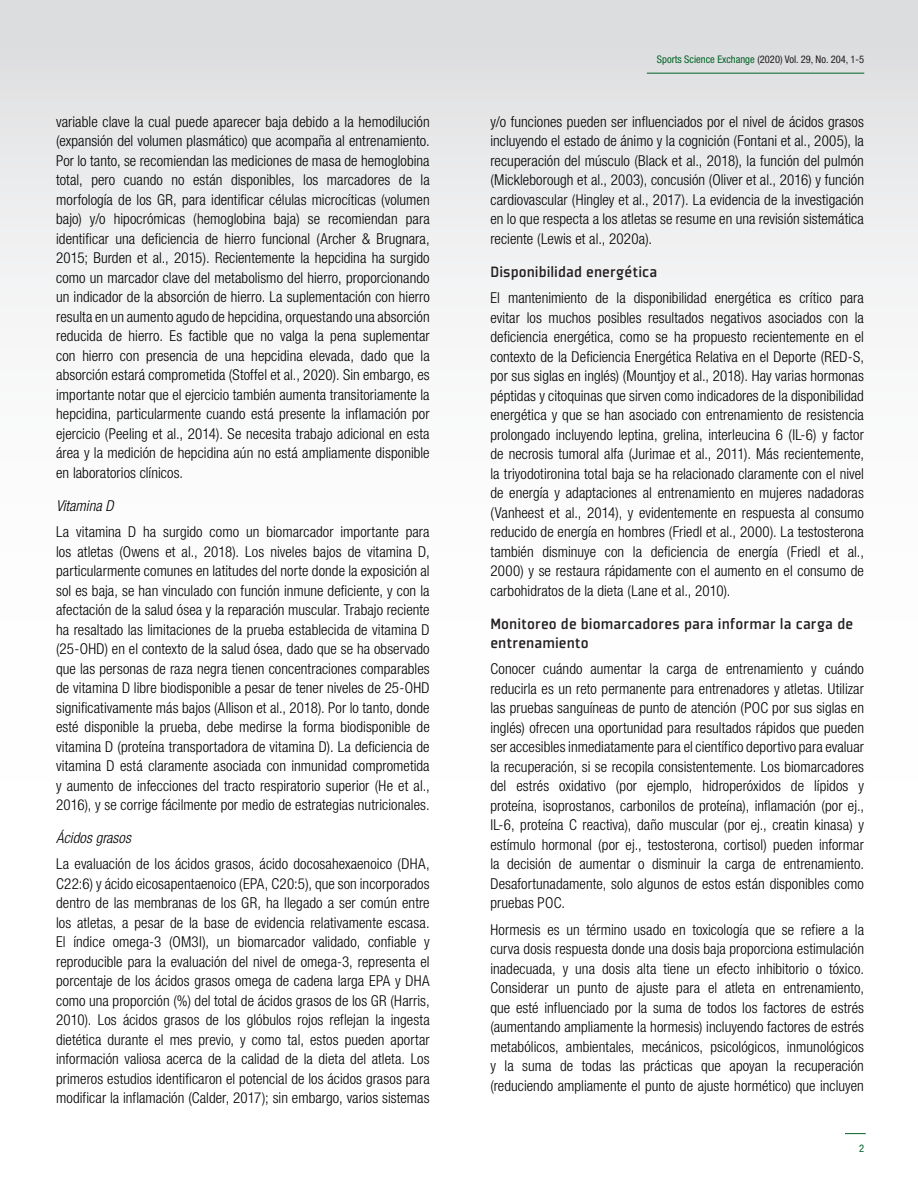
<style>
.page{position:relative;width:918px;height:1188px;background:#fff}
.page>*{position:absolute;margin:0;border:0;box-sizing:border-box;transform-origin:0 0}
.newbody_text_no_bull{font:500 16.5px/19.5px "Plexes Pro";letter-spacing:.005em;color:#231f20}
.newbody_text_no_bull-2{font:300 condensed 15px/19.5px "Helvetica Neue LT Std";letter-spacing:.005em;color:#000;text-align:justify}
.newbody_text_no_bull-3{font:italic 300 condensed 15px "Helvetica Neue LT Std";letter-spacing:.005em;color:#000}
.t1{font:condensed 10.5px "Helvetica Neue LT Std";color:#231f20}
.t2{font:condensed 10.5px "Helvetica Neue LT Std";color:#016226}
.s1{color:#016226}
</style>
<div class="page">
<div style="left:0;top:0;width:918px;height:1188px;background:linear-gradient(to bottom,#e8e9ea,#fff)"></div>
<hr style="left:647px;top:73px;width:217px;height:1px;background:#016226">
<svg style="left:845px;top:1133px;width:21px;height:1px"></svg>
<p class="newbody_text_no_bull-2" style="left:56px;top:112px;width:375px">variable clave la cual puede aparecer baja debido a la hemodilución (expansión del volumen plasmático) que acompaña al entrenamiento.<br>Por lo tanto, se recomiendan las mediciones de masa de hemoglobina total, pero cuando no están disponibles, los marcadores de la morfología de los GR, para identificar células microcíticas (volumen bajo) y/o hipocrómicas (hemoglobina baja) se recomiendan para identificar una deficiencia de hierro funcional (Archer &amp; Brugnara, 2015; Burden et al., 2015). Recientemente la hepcidina ha surgido como un marcador clave del metabolismo del hierro, proporcionando un indicador de la absorción de hierro. La suplementación con hierro resulta en un aumento agudo de hepcidina, orquestando una absorción reducida de hierro. Es factible que no valga la pena suplementar con hierro con presencia de una hepcidina elevada, dado que la absorción estará comprometida (Stoffel et al., 2020). Sin embargo, es importante notar que el ejercicio también aumenta transitoriamente la hepcidina, particularmente cuando está presente la inflamación por ejercicio (Peeling et al., 2014). Se necesita trabajo adicional en esta área y la medición de hepcidina aún no está ampliamente disponible en laboratorios clínicos.</p>
<p class="newbody_text_no_bull-3" style="left:56px;top:497px;width:59px">Vitamina D</p>
<p class="newbody_text_no_bull-2" style="left:56px;top:522px;width:375px">La vitamina D ha surgido como un biomarcador importante para los atletas (Owens et al., 2018). Los niveles bajos de vitamina D, particularmente comunes en latitudes del norte donde la exposición al sol es baja, se han vinculado con función inmune deficiente, y con la afectación de la salud ósea y la reparación muscular. Trabajo reciente ha resaltado las limitaciones de la prueba establecida de vitamina D (25-OHD) en el contexto de la salud ósea, dado que se ha observado que las personas de raza negra tienen concentraciones comparables de vitamina D libre biodisponible a pesar de tener niveles de 25-OHD significativamente más bajos (Allison et al., 2018). Por lo tanto, donde esté disponible la prueba, debe medirse la forma biodisponible de vitamina D (proteína transportadora de vitamina D). La deficiencia de vitamina D está claramente asociada con inmunidad comprometida y aumento de infecciones del tracto respiratorio superior (He et al., 2016), y se corrige fácilmente por medio de estrategias nutricionales.</p>
<p class="newbody_text_no_bull-3" style="left:56px;top:829px;width:76px">Ácidos grasos</p>
<p class="newbody_text_no_bull-2" style="left:56px;top:854px;width:375px">La evaluación de los ácidos grasos, ácido docosahexaenoico (DHA, C22:6) y ácido eicosapentaenoico (EPA, C20:5), que son incorporados dentro de las membranas de los GR, ha llegado a ser común entre los atletas, a pesar de la base de evidencia relativamente escasa.<br>El índice omega-3 (OM3I), un biomarcador validado, confiable y reproducible para la evaluación del nivel de omega-3, representa el porcentaje de los ácidos grasos omega de cadena larga EPA y DHA como una proporción (%) del total de ácidos grasos de los GR (Harris, 2010). Los ácidos grasos de los glóbulos rojos reflejan la ingesta dietética durante el mes previo, y como tal, estos pueden aportar información valiosa acerca de la calidad de la dieta del atleta. Los primeros estudios identificaron el potencial de los ácidos grasos para modificar la inflamación (Calder, 2017); sin embargo, varios sistemas</p>
<p class="t1" style="left:657px;top:53px;width:209px"><span class="s1">Sports Science Exchange</span> (2020) Vol. 29, No. 204, 1-5</p>
<p class="newbody_text_no_bull-2" style="left:490px;top:112px;width:375px">y/o funciones pueden ser influenciados por el nivel de ácidos grasos incluyendo el estado de ánimo y la cognición (Fontani et al., 2005), la recuperación del músculo (Black et al., 2018), la función del pulmón (Mickleborough et al., 2003), concusión (Oliver et al., 2016) y función cardiovascular (Hingley et al., 2017). La evidencia de la investigación en lo que respecta a los atletas se resume en una revisión sistemática reciente (Lewis et al., 2020a).</p>
<p class="newbody_text_no_bull" style="left:490px;top:262px;width:168px">Disponibilidad energética</p>
<p class="newbody_text_no_bull-2" style="left:490px;top:288px;width:375px">El mantenimiento de la disponibilidad energética es crítico para evitar los muchos posibles resultados negativos asociados con la deficiencia energética, como se ha propuesto recientemente en el contexto de la Deficiencia Energética Relativa en el Deporte (RED-S, por sus siglas en inglés) (Mountjoy et al., 2018). Hay varias hormonas péptidas y citoquinas que sirven como indicadores de la disponibilidad energética y que se han asociado con entrenamiento de resistencia prolongado incluyendo leptina, grelina, interleucina 6 (IL-6) y factor de necrosis tumoral alfa (Jurimae et al., 2011). Más recientemente, la triyodotironina total baja se ha relacionado claramente con el nivel de energía y adaptaciones al entrenamiento en mujeres nadadoras (Vanheest et al., 2014), y evidentemente en respuesta al consumo reducido de energía en hombres (Friedl et al., 2000). La testosterona también disminuye con la deficiencia de energía (Friedl et al., 2000) y se restaura rápidamente con el aumento en el consumo de carbohidratos de la dieta (Lane et al., 2010).</p>
<p class="newbody_text_no_bull" style="left:490px;top:614px;width:364px">Monitoreo de biomarcadores para informar la carga de entrenamiento</p>
<p class="newbody_text_no_bull-2" style="left:490px;top:659px;width:375px">Conocer cuándo aumentar la carga de entrenamiento y cuándo reducirla es un reto permanente para entrenadores y atletas. Utilizar las pruebas sanguíneas de punto de atención (POC por sus siglas en inglés) ofrecen una oportunidad para resultados rápidos que pueden ser accesibles inmediatamente para el científico deportivo para evaluar la recuperación, si se recopila consistentemente. Los biomarcadores del estrés oxidativo (por ejemplo, hidroperóxidos de lípidos y proteína, isoprostanos, carbonilos de proteína), inflamación (por ej., IL-6, proteína C reactiva), daño muscular (por ej., creatin kinasa) y estímulo hormonal (por ej., testosterona, cortisol) pueden informar la decisión de aumentar o disminuir la carga de entrenamiento.<br>Desafortunadamente, solo algunos de estos están disponibles como pruebas POC.</p>
<p class="newbody_text_no_bull-2" style="left:490px;top:920px;width:375px">Hormesis es un término usado en toxicología que se refiere a la curva dosis respuesta donde una dosis baja proporciona estimulación inadecuada, y una dosis alta tiene un efecto inhibitorio o tóxico.<br>Considerar un punto de ajuste para el atleta en entrenamiento, que esté influenciado por la suma de todos los factores de estrés (aumentando ampliamente la hormesis) incluyendo factores de estrés metabólicos, ambientales, mecánicos, psicológicos, inmunológicos y la suma de todas las prácticas que apoyan la recuperación (reduciendo ampliamente el punto de ajuste hormético) que incluyen</p>
<p class="t2" style="left:859px;top:1142px;width:7px">2</p>
</div>
